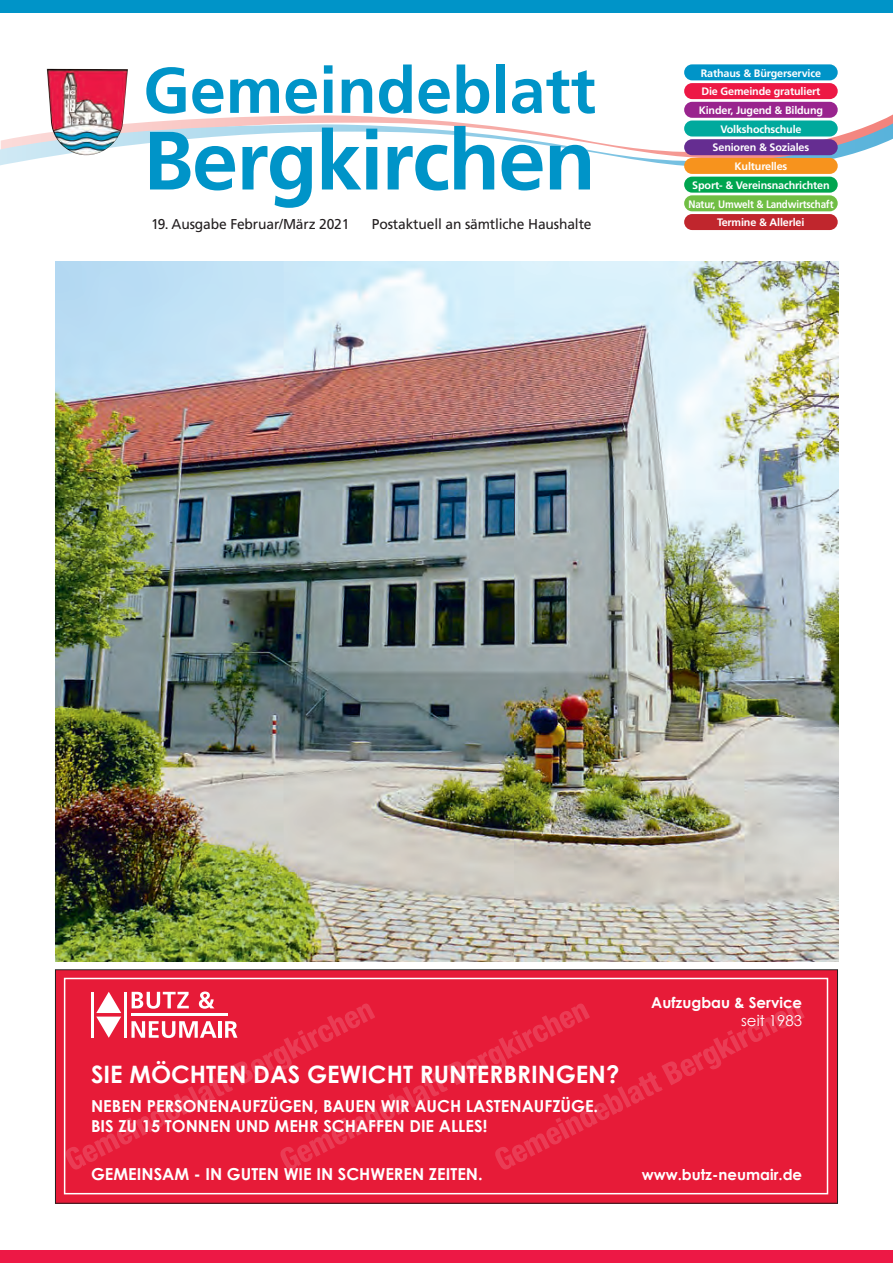
<style>
.page{position:relative;width:893px;height:1263px;background:#fff}
.page>*{position:absolute;margin:0;border:0;box-sizing:border-box;transform-origin:0 0}
.t1{font:700 82.5px "Frutiger";letter-spacing:-.02em;color:#0094c8}
.t2{font:700 64.5px "Frutiger";color:#0094c8}
.t3{font:700 24px "Century Gothic";color:#fff}
.t4{font:700 16.5px/19.8px "Century Gothic";color:#fff}
.t5{font:700 15px "Century Gothic";color:#fff}
.t6{font:15px "Century Gothic";color:#fff}
.t7{font:14.25px "Frutiger";letter-spacing:-.01em;color:#231f20}
.t8{font:700 10.8px "Frutiger";letter-spacing:-.015em;color:#fff}
.t9{font:700 10.8px "Frutiger";letter-spacing:-.015em;color:#fff;scale:.91 1}
.s1{font-size:84.75px}
</style>
<div class="page">
<img style="left:56px;top:261px;width:782px;height:700px">
<svg style="left:0;top:116px;width:893px;height:50px"></svg>
<div style="left:0;top:1250px;width:893px;height:13px;background:#ed1845"></div>
<div style="left:0;top:0;width:893px;height:13px;background:#0094c8"></div>
<img style="left:47px;top:69px;width:81px;height:86px">
<div style="left:684px;top:195px;width:154px;height:16px;background:#70be44;border-radius:8px"></div>
<div style="left:684px;top:177px;width:154px;height:16px;background:#00a54f;border-radius:8px"></div>
<div style="left:684px;top:158px;width:154px;height:16px;background:#f7931d;border-radius:8px"></div>
<div style="left:684px;top:139px;width:154px;height:16px;background:#652d91;border-radius:8px"></div>
<div style="left:684px;top:120px;width:154px;height:16px;background:#00a99d;border-radius:8px"></div>
<div style="left:684px;top:102px;width:154px;height:16px;background:#99248e;border-radius:8px"></div>
<div style="left:684px;top:83px;width:154px;height:16px;background:#ed1845;border-radius:8px"></div>
<div style="left:684px;top:64px;width:154px;height:16px;background:#0094c8;border-radius:8px"></div>
<div style="left:684px;top:214px;width:154px;height:16px;background:#c0262d;border-radius:8px"></div>
<div style="left:55px;top:969px;width:783px;height:234px;background:#e71b38"></div>
<hr style="left:91px;top:992px;width:3px;height:46px;background:#fff">
<hr style="left:124px;top:992px;width:3px;height:46px;background:#fff">
<svg style="left:102px;top:992px;width:14px;height:11px"></svg>
<svg style="left:132px;top:992px;width:57px;height:11px"></svg>
<svg style="left:199px;top:991px;width:15px;height:12px"></svg>
<div style="left:55px;top:969px;width:783px;height:234px;border:1px solid #231f20"></div>
<div style="left:64px;top:978px;width:764px;height:216px;border:2px solid #fff"></div>
<svg style="left:64px;top:1003px;width:214px;height:168px"></svg>
<svg style="left:278px;top:1003px;width:215px;height:167px"></svg>
<svg style="left:493px;top:1003px;width:312px;height:167px"></svg>
<h2 class="t2" style="left:143px;top:53px;width:454px">Gemeindeblatt</h2>
<h1 class="t1" style="left:143px;top:112px;width:454px">Bergkir<span class="s1">chen</span></h1>
<h3 class="t7" style="left:151px;top:216px;width:200px">19. Ausgabe Februar/März 2021</h3>
<h3 class="t7" style="left:372px;top:216px;width:221px">Postaktuell an sämtliche Haushalte</h3>
<p class="t8" style="left:701px;top:66px;width:122px">Rathaus &amp; Bürgerservice</p>
<p class="t8" style="left:701px;top:85px;width:120px">Die Gemeinde gratuliert</p>
<p class="t8" style="left:699px;top:104px;width:126px">Kinder, Jugend &amp; Bildung</p>
<p class="t8" style="left:720px;top:123px;width:83px">Volkshochschule</p>
<p class="t8" style="left:713px;top:141px;width:98px">Senioren &amp; Soziales</p>
<p class="t8" style="left:734px;top:160px;width:54px">Kulturelles</p>
<p class="t8" style="left:692px;top:179px;width:139px">Sport- &amp; Vereinsnachrichten</p>
<p class="t9" style="left:688px;top:197px;width:161px">Natur, Umwelt &amp; Landwirtschaft</p>
<p class="t8" style="left:717px;top:216px;width:89px">Termine &amp; Allerlei</p>
<h3 class="t3" style="left:91px;top:1056px;width:530px">SIE MÖCHTEN DAS GEWICHT RUNTERBRINGEN?</h3>
<h3 class="t4" style="left:91px;top:1095px;width:509px">NEBEN PERSONENAUFZÜGEN, BAUEN WIR AUCH LASTENAUFZÜGE.<br>BIS ZU 15 TONNEN UND MEHR SCHAFFEN DIE ALLES!</h3>
<h3 class="t4" style="left:91px;top:1164px;width:393px">GEMEINSAM - IN GUTEN WIE IN SCHWEREN ZEITEN.</h3>
<h3 class="t5" style="left:651px;top:991px;width:152px">Aufzugbau &amp; Service</h3>
<h3 class="t6" style="left:741px;top:1010px;width:63px">seit 1983</h3>
<h3 class="t5" style="left:642px;top:1163px;width:162px">www.butz-neumair.de</h3>
</div>
